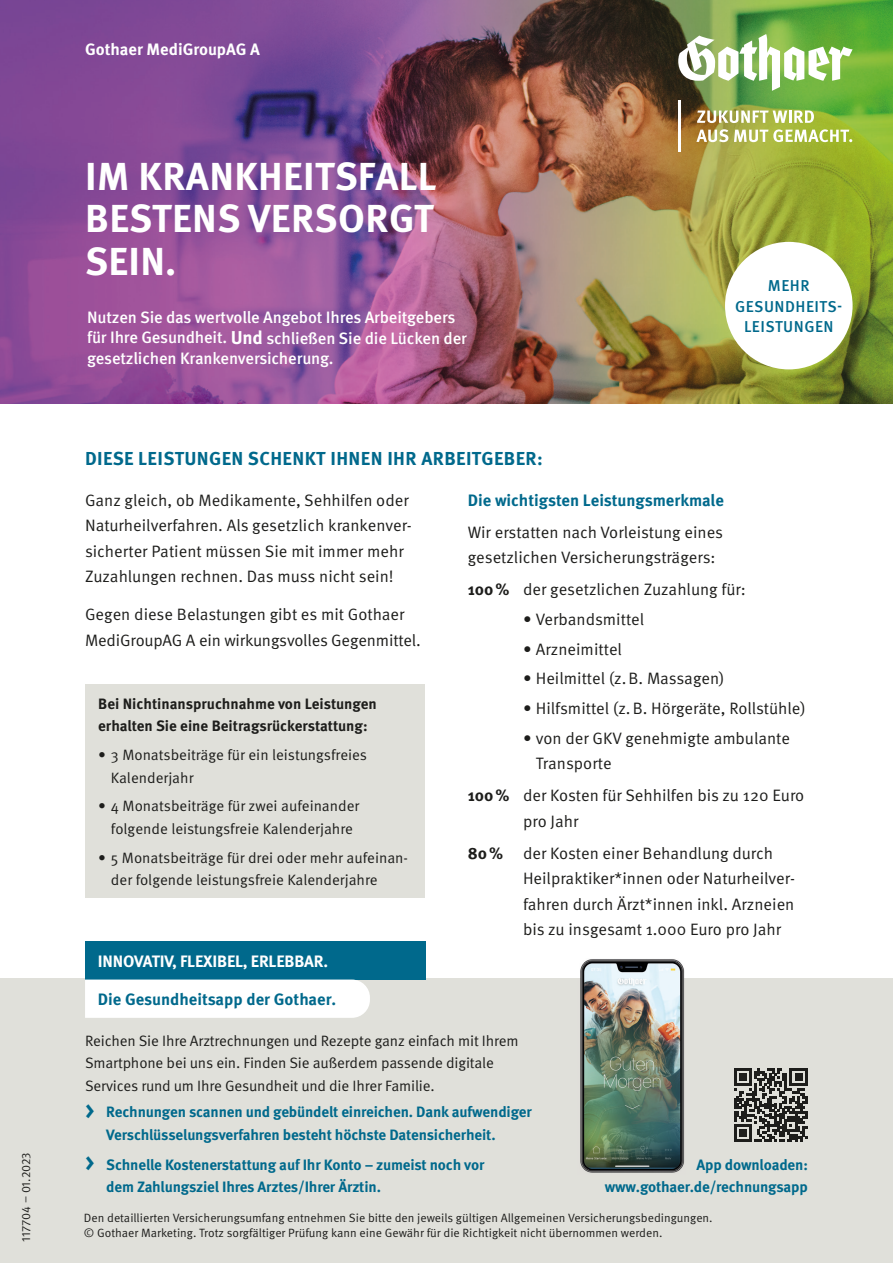
<style>
.page{position:relative;width:893px;height:1263px;background:#fff}
.page>*{position:absolute;margin:0;border:0;box-sizing:border-box;transform-origin:0 0}
.t1{font:700 39px/42px "Meta Pro";letter-spacing:.01em;color:#fff;text-align:justify}
.t2{font:700 18.75px "Meta Pro";letter-spacing:.02em;color:#00698c}
.t3{font:16.5px/25.5px "Meta Pro Norm";color:#1d1d1b}
.t4{font:500 16.5px/20.7px "Meta Pro";letter-spacing:-.01em;color:#fff}
.t5{font:700 16.5px "Meta Pro";color:#00698c}
.t6{font:700 16.5px "Meta Pro";letter-spacing:-.01em;color:#fff}
.t7{font:500 15.75px/20.2px "Meta Pro";letter-spacing:.03em;color:#00698c;text-align:center}
.t8{font:15px/22.5px "Meta Pro Norm";letter-spacing:-.01em;color:#1d1d1b}
.t9{font:700 15px/22.5px "Meta Pro";letter-spacing:-.01em;color:#00698c}
.t10{font:700 15px/22.5px "Meta Pro";color:#1d1d1b}
.t11{font:12px/15px "Meta Pro Norm";color:#1d1d1b}
.s1{font-weight:700;font-size:18.6px}
.s2{font-family:"Meta Pro";font-weight:700}
.s3{font-size:22.5px}
</style>
<div class="page">
<img style="left:0;top:0;width:893px;height:404px">
<svg style="left:697px;top:111px;width:117px;height:12px"></svg>
<svg style="left:696px;top:129px;width:32px;height:13px"></svg>
<svg style="left:734px;top:129px;width:118px;height:13px"></svg>
<svg style="left:678px;top:34px;width:175px;height:57px"></svg>
<hr style="left:678px;top:101px;width:3px;height:51px;background:#fff">
<div style="left:725px;top:242px;width:128px;height:127px;background:#fff;border-radius:50%"></div>
<div style="left:85px;top:685px;width:340px;height:213px;background:#e0e0da"></div>
<div style="left:0;top:978px;width:893px;height:285px;background:#e0e0da"></div>
<svg style="left:734px;top:1068px;width:73px;height:74px"></svg>
<img style="left:580px;top:959px;width:105px;height:214px">
<div style="left:85px;top:941px;width:340px;height:38px;background:#00698c"></div>
<div style="left:85px;top:979px;width:285px;height:39px;background:#fff"></div>
<p class="t11" style="left:18px;top:1242px;width:90px;rotate:-90deg">117704 – 01.2023</p>
<p class="t6" style="left:85px;top:36px;width:176px">Gothaer MediGroupAG A</p>
<h1 class="t1" style="left:85px;top:153px;width:353px">IM KRANKHEITSFALL BESTENS VERSORGT SEIN.</h1>
<p class="t4" style="left:87px;top:306px;width:381px">Nutzen Sie das wertvolle Angebot Ihres Arbeitgebers für Ihre Gesundheit. <span class="s1">Und</span> schließen Sie die Lücken der gesetzlichen Krankenversicherung.</p>
<p class="t7" style="left:735px;top:275px;width:109px">MEHR<br>GESUNDHEITS-<br>LEISTUNGEN</p>
<p class="t2" style="left:85px;top:444px;width:459px">DIESE LEISTUNGEN SCHENKT IHNEN IHR ARBEITGEBER:</p>
<p class="t3" style="left:85px;top:486px;width:328px">Ganz gleich, ob Medikamente, Sehhilfen oder Naturheilverfahren. Als gesetzlich krankenver&shy;sicherter Patient müssen Sie mit immer mehr Zuzahlungen rechnen. Das muss nicht sein!</p>
<p class="t3" style="left:85px;top:601px;width:337px">Gegen diese Belastungen gibt es mit Gothaer<br>MediGroupAG A ein wirkungsvolles Gegenmittel.</p>
<p class="t5" style="left:468px;top:487px;width:258px">Die wichtigsten Leistungsmerkmale</p>
<p class="t3" style="left:468px;top:518px;width:257px">Wir erstatten nach Vorleistung eines gesetzlichen Versicherungsträgers:</p>
<p class="t3" style="left:468px;top:575px;width:280px"><span class="s2">100 %</span> der gesetzlichen Zuzahlung für:</p>
<p class="t3" style="left:523px;top:605px;width:123px">• Verbandsmittel</p>
<p class="t3" style="left:523px;top:635px;width:100px">• Arzneimittel</p>
<p class="t3" style="left:523px;top:665px;width:203px">• Heilmittel (z. B. Massagen)</p>
<p class="t3" style="left:523px;top:694px;width:284px">• Hilfsmittel (z. B. Hörgeräte, Rollstühle)</p>
<p class="t3" style="left:536px;top:724px;width:256px;text-indent:-13px">• von der GKV genehmigte ambulante<br>Transporte</p>
<p class="t3" style="left:523px;top:782px;width:283px;text-indent:-55px"><span class="s2">100 %</span> der Kosten für Sehhilfen bis zu 120 Euro pro Jahr</p>
<p class="t3" style="left:523px;top:839px;width:273px;text-indent:-55px"><span class="s2">80 %</span> der Kosten einer Behandlung durch Heilpraktiker*innen oder Naturheilver&shy;fahren durch Ärzt*innen inkl. Arzneien bis zu insgesamt 1.000 Euro pro Jahr</p>
<p class="t10" style="left:98px;top:691px;width:280px">Bei Nichtinanspruchnahme von Leistungen erhalten Sie eine Beitragsrückerstattung:</p>
<p class="t8" style="left:111px;top:743px;width:258px;text-indent:-13px">• 3 Monatsbeiträge für ein leistungsfreies<br>Kalenderjahr</p>
<p class="t8" style="left:98px;top:794px;width:263px;text-align:center">• 4 Monatsbeiträge für zwei aufeinander folgende leistungsfreie Kalenderjahre</p>
<p class="t8" style="left:111px;top:845px;width:299px;text-indent:-13px">• 5 Monatsbeiträge für drei oder mehr aufeinan&shy;der folgende leistungsfreie Kalenderjahre</p>
<p class="t6" style="left:98px;top:948px;width:232px">INNOVATIV, FLEXIBEL, ERLEBBAR.</p>
<p class="t5" style="left:98px;top:986px;width:240px">Die Gesundheitsapp der Gothaer.</p>
<p class="t8" style="left:85px;top:1028px;width:435px">Reichen Sie Ihre Arztrechnungen und Rezepte ganz einfach mit Ihrem<br>Smartphone bei uns ein. Finden Sie außerdem passende digitale<br>Services rund um Ihre Gesundheit und die Ihrer Familie.</p>
<p class="t9" style="left:106px;top:1100px;width:427px;text-indent:-21px"><span class="s3">&gt;</span> Rechnungen scannen und gebündelt einreichen. Dank aufwendiger<br>Verschlüsselungsverfahren besteht höchste Datensicherheit.</p>
<p class="t9" style="left:106px;top:1152px;width:380px;text-indent:-21px"><span class="s3">&gt;</span> Schnelle Kostenerstattung auf Ihr Konto – zumeist noch vor dem Zahlungsziel Ihres Arztes/Ihrer Ärztin.</p>
<p class="t9" style="left:605px;top:1152px;width:205px;text-align:right">App downloaden: www.gothaer.de/rechnungsapp</p>
<p class="t11" style="left:84px;top:1210px;width:630px">Den detaillierten Versicherungsumfang entnehmen Sie bitte den jeweils gültigen Allgemeinen Versicherungsbedingungen. © Gothaer Marketing. Trotz sorgfältiger Prüfung kann eine Gewähr für die Richtigkeit nicht übernommen werden.</p>
</div>
